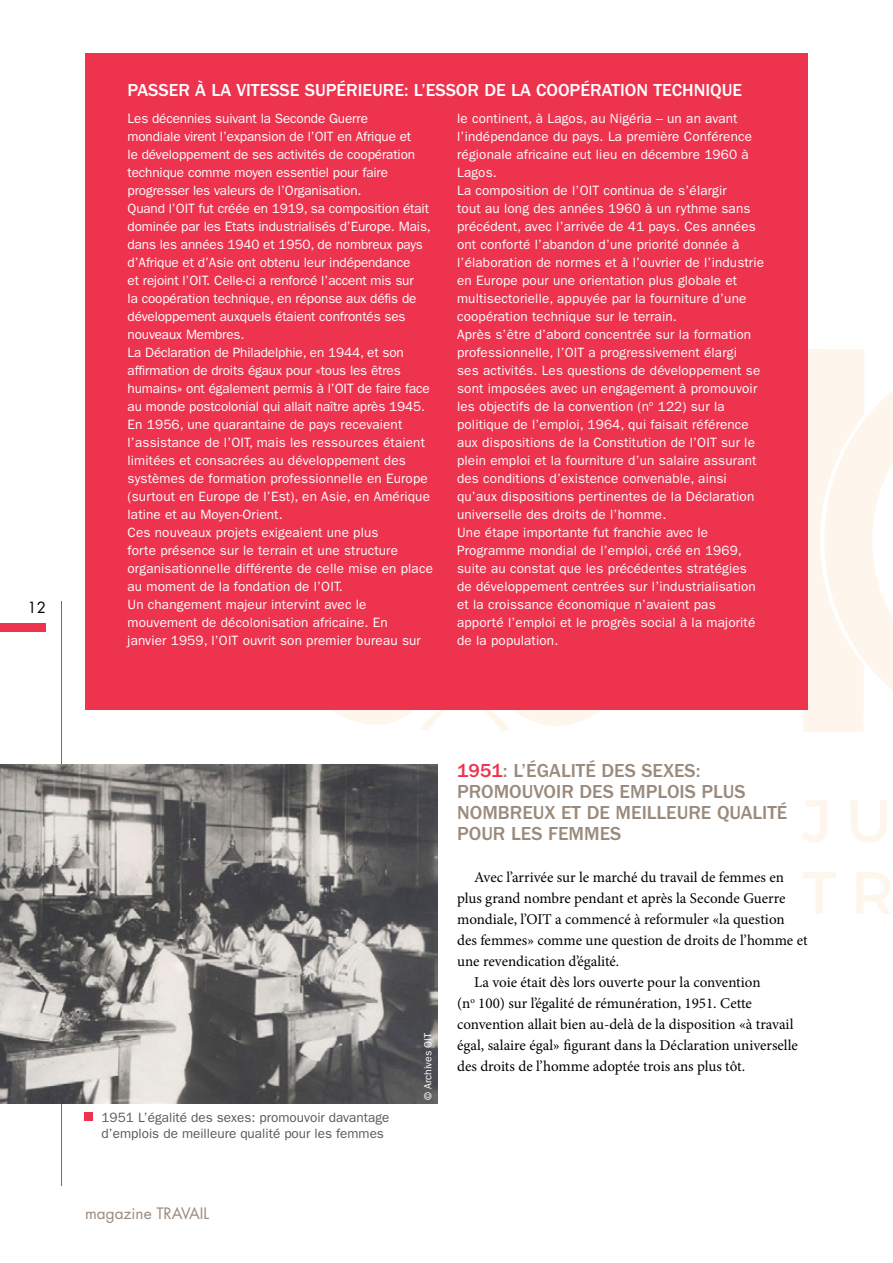
<style>
.page{position:relative;width:893px;height:1263px;background:#fff}
.page>*{position:absolute;margin:0;border:0;box-sizing:border-box;transform-origin:0 0}
.t1{font:500 19.5px/21px "ITC Franklin Gothic Std";color:#9a8a7c}
.Title_box_white{font:500 18px "ITC Franklin Gothic Std";color:#fff}
.t2{font:15.3px "Futura Std";color:#9a8a7c}
.t3{font:15px/21px "Minion Pro";color:#000}
.t4{font:15px "Futura Std";color:#000}
.box_white{font:13.5px/18px "ITC Franklin Gothic Std";letter-spacing:.01em;color:#fff}
.box_white-2{font:13.5px/18px "ITC Franklin Gothic Std";letter-spacing:-.01em;color:#fff}
.photo_caption{font:13.5px/16.5px "ITC Franklin Gothic Std";color:#57595b}
.photo{font:10.5px "ITC Franklin Gothic Std";color:#fff}
.s1{color:#ee334f}
</style>
<div class="page">
<div style="left:0;top:623px;width:46px;height:8px;background:#ee334f"></div>
<hr style="left:61px;top:601px;width:1px;height:585px;background:#ee334f">
<svg style="left:762px;top:349px;width:131px;height:383px"></svg>
<svg style="left:802px;top:800px;width:25px;height:42px"></svg>
<svg style="left:851px;top:800px;width:36px;height:42px"></svg>
<svg style="left:802px;top:872px;width:34px;height:42px"></svg>
<svg style="left:856px;top:872px;width:34px;height:42px"></svg>
<svg style="left:236px;top:709px;width:459px;height:23px"></svg>
<div style="left:85px;top:53px;width:723px;height:656px;background:#ee334f"></div>
<img style="left:0;top:764px;width:438px;height:340px">
<div style="left:85px;top:1112px;width:8px;height:8px;background:#ee334f"></div>
<p class="t4" style="left:27px;top:597px;width:20px">12</p>
<p class="Title_box_white" style="left:128px;top:80px;width:616px">PASSER À LA VITESSE SUPÉRIEURE: L’ESSOR DE LA COOPÉRATION TECHNIQUE</p>
<p class="box_white-2" style="left:128px;top:109px;width:289px">Les décennies suivant la Seconde Guerre mondiale virent l’expansion de l’OIT en Afrique et le développement de ses activités de coopération technique comme moyen essentiel pour faire progresser les valeurs de l’Organisation.</p>
<p class="box_white-2" style="left:128px;top:199px;width:305px">Quand l’OIT fut créée en 1919, sa composition était dominée par les Etats industrialisés d’Europe. Mais, dans les années 1940 et 1950, de nombreux pays d’Afrique et d’Asie ont obtenu leur indépendance<br>et rejoint l’OIT. Celle-ci a renforcé l’accent mis sur<br>la coopération technique, en réponse aux défis de développement auxquels étaient confrontés ses nouveaux Membres.</p>
<p class="box_white-2" style="left:128px;top:343px;width:304px">La Déclaration de Philadelphie, en 1944, et son affirmation de droits égaux pour «tous les êtres humains» ont également permis à l’OIT de faire face au monde postcolonial qui allait naître après 1945.</p>
<p class="box_white" style="left:128px;top:415px;width:304px">En 1956, une quarantaine de pays recevaient l’assistance de l’OIT, mais les ressources étaient limitées et consacrées au développement des systèmes de formation professionnelle en Europe (surtout en Europe de l’Est), en Asie, en Amérique latine et au Moyen-Orient.</p>
<p class="box_white" style="left:128px;top:523px;width:307px">Ces nouveaux projets exigeaient une plus<br>forte présence sur le terrain et une structure organisationnelle différente de celle mise en place au moment de la fondation de l’OIT.</p>
<p class="box_white" style="left:128px;top:595px;width:295px">Un changement majeur intervint avec le mouvement de décolonisation africaine. En janvier 1959, l’OIT ouvrit son premier bureau sur</p>
<p class="box_white" style="left:457px;top:109px;width:296px">le continent, à Lagos, au Nigéria – un an avant l’indépendance du pays. La première Conférence régionale africaine eut lieu en décembre 1960 à Lagos.</p>
<p class="box_white" style="left:457px;top:181px;width:308px">La composition de l’OIT continua de s’élargir<br>tout au long des années 1960 à un rythme sans précédent, avec l’arrivée de 41 pays. Ces années ont conforté l’abandon d’une priorité donnée à l’élaboration de normes et à l’ouvrier de l’industrie en Europe pour une orientation plus globale et multisectorielle, appuyée par la fourniture d’une coopération technique sur le terrain.</p>
<p class="box_white" style="left:457px;top:325px;width:305px">Après s’être d’abord concentrée sur la formation professionnelle, l’OIT a progressivement élargi ses activités. Les questions de développement se sont imposées avec un engagement à promouvoir les objectifs de la convention (n<sup>o</sup> 122) sur la politique de l’emploi, 1964, qui faisait référence aux dispositions de la Constitution de l’OIT sur le plein emploi et la fourniture d’un salaire assurant des conditions d’existence convenable, ainsi qu’aux dispositions pertinentes de la Déclaration universelle des droits de l’homme.</p>
<p class="box_white" style="left:457px;top:523px;width:300px">Une étape importante fut franchie avec le Programme mondial de l’emploi, créé en 1969, suite au constat que les précédentes stratégies de développement centrées sur l’industrialisation et la croissance économique n’avaient pas apporté l’emploi et le progrès social à la majorité de la population.</p>
<p class="photo_caption" style="left:102px;top:1109px;width:289px">1951 L’égalité des sexes: promouvoir davantage d’emplois de meilleure qualité pour les femmes</p>
<p class="t2" style="left:85px;top:1204px;width:126px">magazine TRAVAIL</p>
<p class="photo" style="left:422px;top:1100px;width:69px;rotate:-90deg">© Archives OIT</p>
<p class="t1" style="left:457px;top:761px;width:332px"><span class="s1">1951</span>: L’ÉGALITÉ DES SEXES:<br>PROMOUVOIR DES EMPLOIS PLUS<br>NOMBREUX ET DE MEILLEURE QUALITÉ<br>POUR LES FEMMES</p>
<p class="t3" style="left:457px;top:867px;width:352px;text-indent:17px">Avec l’arrivée sur le marché du travail de femmes en plus grand nombre pendant et après la Seconde Guerre mondiale, l’OIT a commencé à reformuler «la question des femmes» comme une question de droits de l’homme et une revendication d’égalité.</p>
<p class="t3" style="left:457px;top:972px;width:342px;text-indent:17px">La voie était dès lors ouverte pour la convention<br>(n<sup>o</sup> 100) sur l’égalité de rémunération, 1951. Cette convention allait bien au-delà de la disposition «à travail égal, salaire égal» figurant dans la Déclaration universelle des droits de l’homme adoptée trois ans plus tôt.</p>
</div>
